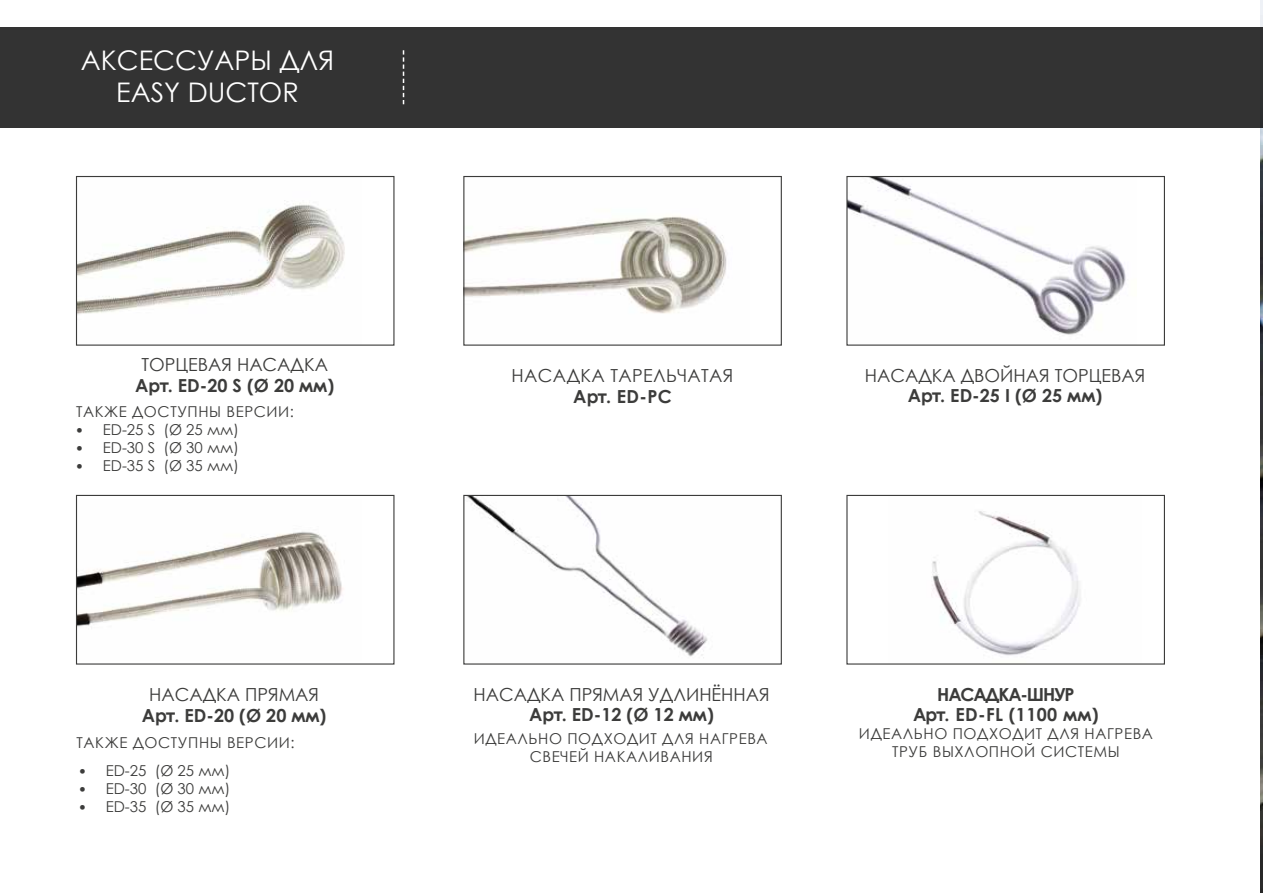
<style>
.page{position:relative;width:1263px;height:893px;background:#fff}
.page>*{position:absolute;margin:0;border:0;box-sizing:border-box;transform-origin:0 0}
.t1{font:27px/32.4px "Century Gothic";color:#fff;text-align:center}
.t2{font:18px/21.6px "Century Gothic";color:#3c3c3b;text-align:center}
.t3{font:700 18px/20.2px "Century Gothic";letter-spacing:-.065em;color:#3c3c3b;text-align:center}
.t4{font:18px/21.6px "Century Gothic";letter-spacing:.02em;color:#3c3c3b;text-align:center}
.t5{font:15px/18px "Century Gothic";letter-spacing:.04em;color:#3c3c3b;text-align:center}
.s1{font-weight:700}
.s2{font-family:"Calibri"}
.s3{font-style:inherit}
</style>
<div class="page">
<img style="left:1260px;top:0;width:3px;height:893px">
<div style="left:0;top:27px;width:1263px;height:101px;background:#333"></div>
<svg style="left:403px;top:50px;width:1px;height:54px"></svg>
<img style="left:78px;top:200px;width:267px;height:115px">
<div style="left:76px;top:176px;width:318px;height:170px;border:1px solid #3c3c3b"></div>
<img style="left:465px;top:216px;width:262px;height:98px">
<div style="left:463px;top:176px;width:319px;height:170px;border:1px solid #3c3c3b"></div>
<img style="left:848px;top:178px;width:278px;height:157px">
<div style="left:846px;top:176px;width:319px;height:170px;border:1px solid #3c3c3b"></div>
<img style="left:467px;top:497px;width:241px;height:161px">
<div style="left:463px;top:495px;width:319px;height:170px;border:1px solid #3c3c3b"></div>
<img style="left:932px;top:511px;width:149px;height:145px">
<div style="left:846px;top:495px;width:319px;height:170px;border:1px solid #3c3c3b"></div>
<img style="left:78px;top:531px;width:265px;height:96px">
<div style="left:76px;top:495px;width:318px;height:170px;border:1px solid #3c3c3b"></div>
<h1 class="t1" style="left:81px;top:44px;width:255px">АКСЕССУАРЫ ДЛЯ<br>EASY DUCTOR</h1>
<p class="t2" style="left:135px;top:353px;width:200px">ТОРЦЕВАЯ НАСАДКА<br><span class="s1">A</span><span class="s1">рт</span><span class="s1">. ED-20 S (Ø 20</span> <span class="s1">мм</span><span class="s1">)</span></p>
<p class="t5" style="left:76px;top:403px;width:220px">ТАКЖЕ ДОСТУПНЫ ВЕРСИИ:</p>
<p class="t5" style="left:76px;top:421px;width:165px"><span class="s2">•</span> ED-25 S (Ø 25 мм)</p>
<p class="t5" style="left:76px;top:439px;width:165px"><span class="s2">•</span> ED-30 S (Ø 30 мм)</p>
<p class="t5" style="left:76px;top:457px;width:165px"><span class="s2">•</span> ED-35 S (Ø 35 мм)</p>
<p class="t2" style="left:142px;top:683px;width:186px">НАСАДКА ПРЯМАЯ<br><span class="s1">A</span><span class="s1">рт</span><span class="s1">. ED-20 (Ø 20</span> <span class="s1">мм</span><span class="s1">)</span></p>
<p class="t5" style="left:79px;top:762px;width:153px"><span class="s2">•</span> ED-25 (Ø 25 мм)</p>
<p class="t5" style="left:79px;top:780px;width:153px"><span class="s2">•</span> ED-30 (Ø 30 мм)</p>
<p class="t5" style="left:79px;top:798px;width:153px"><span class="s2">•</span> ED-35 (Ø 35 мм)</p>
<p class="t5" style="left:77px;top:733px;width:220px">ТАКЖЕ ДОСТУПНЫ ВЕРСИИ:</p>
<p class="t4" style="left:512px;top:364px;width:223px">НАСАДКА ТАРЕЛЬЧАТАЯ<br><span class="s1">A</span><span class="s1">рт</span><span class="s1">. ED-PC</span></p>
<p class="t2" style="left:865px;top:365px;width:282px;line-height:20px">НАСАДКА ДВОЙНАЯ ТОРЦЕВАЯ<br><span class="s1">A</span><span class="s1">рт</span><span class="s1">. ED-25 I (Ø 25</span> <span class="s1">мм)</span></p>
<p class="t2" style="left:473px;top:684px;width:298px;line-height:20px">НАСАДКА ПРЯМАЯ УДЛИНЁННАЯ<br><span class="s1">A</span><span class="s1">рт</span><span class="s1">. ED-12 (Ø 12</span> <span class="s1">мм</span><span class="s1">)</span></p>
<p class="t5" style="left:474px;top:729px;width:295px">ИДЕАЛЬНО ПОДХОДИТ ДЛЯ НАГРЕВА<br>СВЕЧЕЙ НАКАЛИВАНИЯ</p>
<p class="t3" style="left:913px;top:683px;width:187px">НАСАДКА-ШНУР<br>Арт<span class="s3">. ED-FL</span> (1100 мм)</p>
<p class="t5" style="left:859px;top:724px;width:295px">ИДЕАЛЬНО ПОДХОДИТ ДЛЯ НАГРЕВА<br>ТРУБ ВЫХЛОПНОЙ СИСТЕМЫ</p>
</div>
